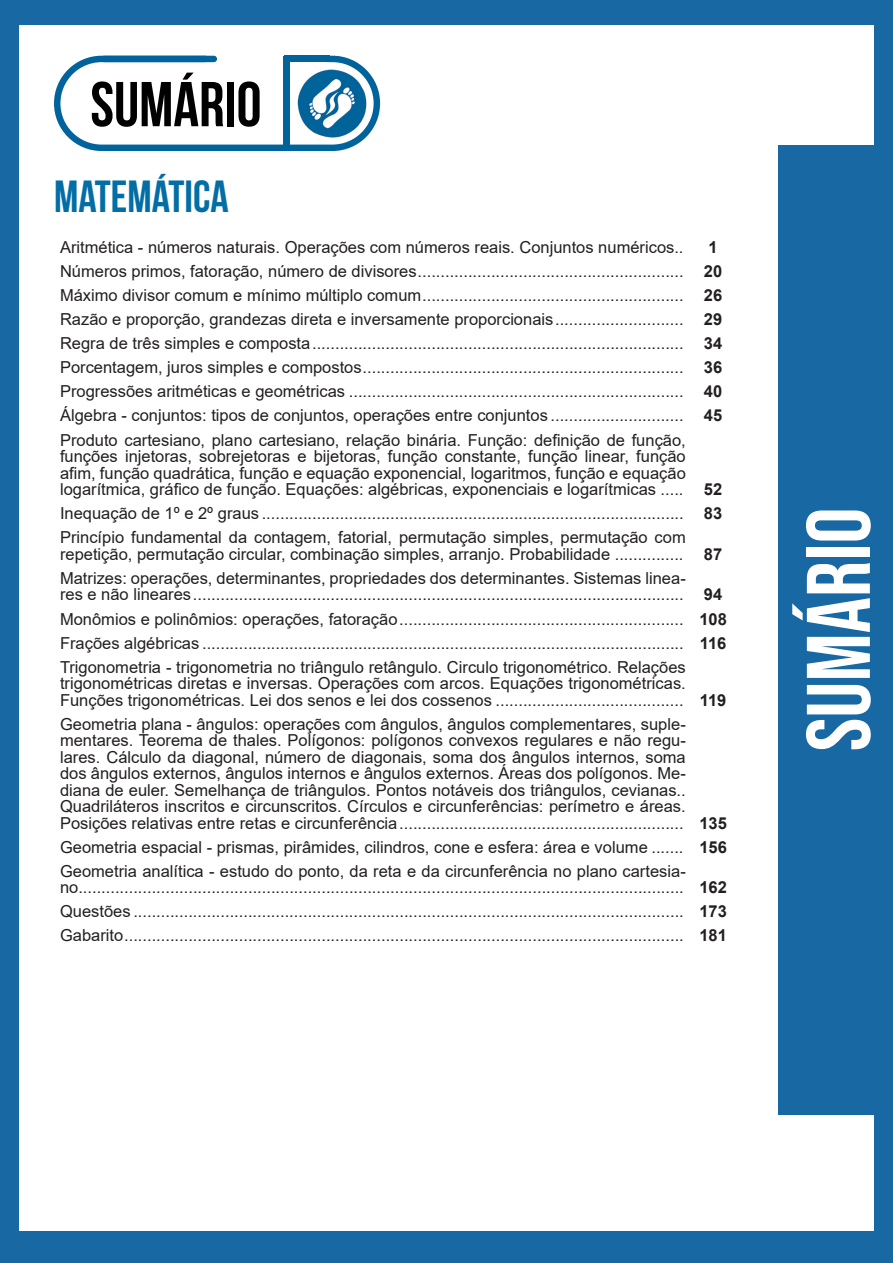
<style>
.page{position:relative;width:893px;height:1263px;background:#1868a3}
.page>*{position:absolute;margin:0;border:0;box-sizing:border-box;transform-origin:0 0}
.t1{font:90px "Bebas Neue";color:#fff}
.t2{font:72px "Myriad Pro";color:#fff}
.t3{font:700 63.15px "Bebas Neue";color:#000}
.Titulo{font:700 45px "Bebas Neue";color:#036ea6}
.ALTERNATIVAS{font:16.5px/16.5px "Arial";color:#231f20;text-align:justify}
.INDICE{font:700 16.5px "Arial";color:#231f20}
</style>
<div class="page">
<div style="left:19px;top:26px;width:855px;height:1205px;background:#fff"></div>
<div style="left:778px;top:145px;width:114px;height:970px;background:#1868a3"></div>
<div style="left:54px;top:56px;width:326px;height:95px;border:6px solid #00639b;border-radius:44px"></div>
<img style="left:297px;top:63px;width:75px;height:81px">
<div style="left:205px;top:54px;width:122px;height:10px;background:#fff;border-radius:5px"></div>
<div style="left:205px;top:54px;width:123px;height:11px;border:1px solid #fff;border-radius:5px"></div>
<div style="left:101px;top:56px;width:116px;height:6px;background:#00639c;border-radius:3px"></div>
<div style="left:284px;top:56px;width:6px;height:90px;background:#00639c"></div>
<div style="left:284px;top:56px;width:45px;height:6px;background:#00639c"></div>
<h3 class="t3" style="left:90px;top:70px;width:173px">SUMÁRIO</h3>
<p class="Titulo" style="left:54px;top:172px;width:176px">MATEMÁTICA</p>
<p class="ALTERNATIVAS" style="left:60px;top:239px;width:625px">Aritmética - números naturais. Operações com números reais. Conjuntos numéricos..</p>
<p class="INDICE" style="left:708px;top:236px;width:11px">1</p>
<p class="ALTERNATIVAS" style="left:60px;top:263px;width:625px">Números primos, fatoração, número de divisores..........................................................</p>
<p class="INDICE" style="left:704px;top:260px;width:20px">20</p>
<p class="ALTERNATIVAS" style="left:60px;top:287px;width:625px">Máximo divisor comum e mínimo múltiplo comum.........................................................</p>
<p class="INDICE" style="left:704px;top:284px;width:20px">26</p>
<p class="ALTERNATIVAS" style="left:60px;top:311px;width:625px">Razão e proporção, grandezas direta e inversamente proporcionais............................</p>
<p class="INDICE" style="left:704px;top:308px;width:20px">29</p>
<p class="ALTERNATIVAS" style="left:60px;top:335px;width:625px">Regra de três simples e composta.................................................................................</p>
<p class="INDICE" style="left:704px;top:332px;width:20px">34</p>
<p class="ALTERNATIVAS" style="left:60px;top:359px;width:625px">Porcentagem, juros simples e compostos......................................................................</p>
<p class="INDICE" style="left:704px;top:356px;width:20px">36</p>
<p class="ALTERNATIVAS" style="left:60px;top:383px;width:625px">Progressões aritméticas e geométricas .........................................................................</p>
<p class="INDICE" style="left:704px;top:380px;width:20px">40</p>
<p class="ALTERNATIVAS" style="left:60px;top:407px;width:625px">Álgebra - conjuntos: tipos de conjuntos, operações entre conjuntos .............................</p>
<p class="INDICE" style="left:704px;top:404px;width:20px">45</p>
<p class="ALTERNATIVAS" style="left:60px;top:431px;width:627px">Produto cartesiano, plano cartesiano, relação binária. Função: definição de função, funções injetoras, sobrejetoras e bijetoras, função constante, função linear, função afim, função quadrática, função e equação exponencial, logaritmos, função e equação logarítmica, gráfico de função. Equações: algébricas, exponenciais e logarítmicas .....</p>
<p class="INDICE" style="left:704px;top:478px;width:20px">52</p>
<p class="ALTERNATIVAS" style="left:60px;top:505px;width:625px">Inequação de 1º e 2º graus ............................................................................................</p>
<p class="INDICE" style="left:704px;top:502px;width:20px">83</p>
<p class="ALTERNATIVAS" style="left:60px;top:529px;width:627px">Princípio fundamental da contagem, fatorial, permutação simples, permutação com repetição, permutação circular, combinação simples, arranjo. Probabilidade ...............</p>
<p class="INDICE" style="left:704px;top:542px;width:20px">87</p>
<p class="ALTERNATIVAS" style="left:60px;top:569px;width:627px">Matrizes: operações, determinantes, propriedades dos determinantes. Sistemas linea&shy;res e não lineares...........................................................................................................</p>
<p class="INDICE" style="left:704px;top:583px;width:20px">94</p>
<p class="ALTERNATIVAS" style="left:60px;top:611px;width:625px">Monômios e polinômios: operações, fatoração..............................................................</p>
<p class="INDICE" style="left:699px;top:607px;width:29px">108</p>
<p class="ALTERNATIVAS" style="left:60px;top:635px;width:625px">Frações algébricas .........................................................................................................</p>
<p class="INDICE" style="left:700px;top:631px;width:28px">116</p>
<p class="ALTERNATIVAS" style="left:60px;top:659px;width:627px">Trigonometria - trigonometria no triângulo retângulo. Circulo trigonométrico. Relações trigonométricas diretas e inversas. Operações com arcos. Equações trigonométricas.<br>Funções trigonométricas. Lei dos senos e lei dos cossenos .........................................</p>
<p class="INDICE" style="left:700px;top:688px;width:28px">119</p>
<p class="ALTERNATIVAS" style="left:60px;top:716px;width:627px">Geometria plana - ângulos: operações com ângulos, ângulos complementares, suple&shy;mentares. Teorema de thales. Polígonos: polígonos convexos regulares e não regu&shy;lares. Cálculo da diagonal, número de diagonais, soma dos ângulos internos, soma dos ângulos externos, ângulos internos e ângulos externos. Áreas dos polígonos. Me&shy;diana de euler. Semelhança de triângulos. Pontos notáveis dos triângulos, cevianas..<br>Quadriláteros inscritos e circunscritos. Círculos e circunferências: perímetro e áreas.<br>Posições relativas entre retas e circunferência..............................................................</p>
<p class="INDICE" style="left:699px;top:811px;width:29px">135</p>
<p class="ALTERNATIVAS" style="left:60px;top:839px;width:625px">Geometria espacial - prismas, pirâmides, cilindros, cone e esfera: área e volume .......</p>
<p class="INDICE" style="left:699px;top:835px;width:29px">156</p>
<p class="ALTERNATIVAS" style="left:60px;top:863px;width:627px">Geometria analítica - estudo do ponto, da reta e da circunferência no plano cartesia&shy;no....................................................................................................................................</p>
<p class="INDICE" style="left:699px;top:876px;width:29px">162</p>
<p class="ALTERNATIVAS" style="left:60px;top:903px;width:625px">Questões ........................................................................................................................</p>
<p class="INDICE" style="left:699px;top:900px;width:29px">173</p>
<p class="ALTERNATIVAS" style="left:60px;top:927px;width:625px">Gabarito..........................................................................................................................</p>
<p class="INDICE" style="left:699px;top:924px;width:29px">181</p>
<h1 class="t1" style="left:788px;top:751px;width:245px;rotate:-90deg">sumário</h1>
<h2 class="t2" style="left:797px;top:825px;width:268px;rotate:-90deg">MATÉRIA</h2>
</div>
